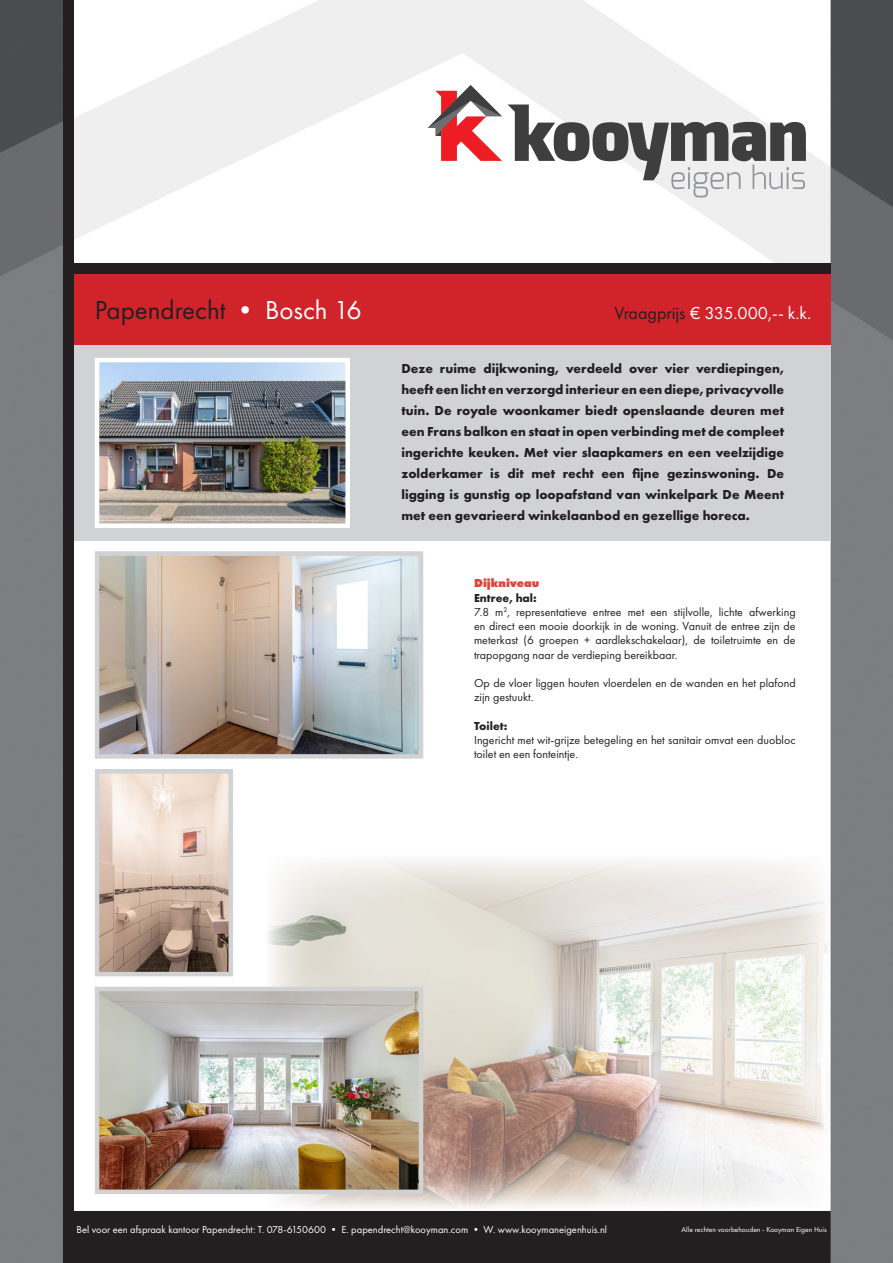
<style>
.page{position:relative;width:893px;height:1263px;background:#fff}
.page>*{position:absolute;margin:0;border:0;box-sizing:border-box;transform-origin:0 0}
.t1{font:27px "Futura PT";color:#231f20}
.t2{font:18px "Futura PT";color:#fff}
.t3{font:700 13.5px/21px "Futura PT";color:#231f20;text-align:justify}
.t4{font:12px/14.2px "Futura PT";color:#231f20}
.t5{font:800 12px "Futura PT";color:#df4338}
.t6{font:700 12px "Futura PT";color:#231f20}
.t7{font:10.5px "Futura PT";color:#fff}
.t8{font:7.5px "Futura PT";color:#fff}
.s1{color:#fff}
.s2{color:#231f20}
.s3{font-weight:700}
</style>
<div class="page">
<img style="left:0;top:0;width:893px;height:1263px">
<div style="left:70px;top:269px;width:760px;height:78px;background:#d1232a"></div>
<div style="left:70px;top:345px;width:760px;height:196px;background:#d1d2d4"></div>
<div style="left:70px;top:264px;width:760px;height:10px;background:#231f20"></div>
<div style="left:63px;top:0;width:10px;height:1263px;background:#231f20"></div>
<img style="left:100px;top:363px;width:245px;height:160px">
<div style="left:95px;top:358px;width:255px;height:170px;border:4px solid #fff"></div>
<svg style="left:427px;top:85px;width:379px;height:112px"></svg>
<img style="left:266px;top:855px;width:564px;height:354px">
<img style="left:100px;top:774px;width:128px;height:197px">
<div style="left:95px;top:769px;width:138px;height:207px;border:4px solid #d1d2d4"></div>
<img style="left:100px;top:992px;width:318px;height:197px">
<div style="left:95px;top:987px;width:328px;height:207px;border:4px solid #d1d2d4"></div>
<img style="left:100px;top:556px;width:318px;height:198px">
<div style="left:95px;top:551px;width:328px;height:208px;border:4px solid #d1d2d4"></div>
<h1 class="t1" style="left:95px;top:294px;width:268px">Papendrecht <span class="s1">• Bosch 16</span></h1>
<h2 class="t2" style="left:614px;top:302px;width:198px"><span class="s2">Vraagprijs</span> € 335.000,-- k.k.</h2>
<p class="t3" style="left:401px;top:358px;width:384px">Deze ruime dijkwoning, verdeeld over vier verdiepingen, heeft een licht en verzorgd interieur en een diepe, privacyvolle tuin. De royale woonkamer biedt openslaande deuren met een Frans balkon en staat in open verbinding met de compleet ingerichte keuken. Met vier slaapkamers en een veelzijdige zolderkamer is dit met recht een fijne gezinswoning. De ligging is gunstig op loopafstand van winkelpark De Meent met een gevarieerd winkelaanbod en gezellige horeca.</p>
<p class="t5" style="left:474px;top:576px;width:67px">Dijkniveau</p>
<p class="t4" style="left:474px;top:590px;width:323px"><span class="s3">Entree, hal:<br></span>7.8 m<sup>2</sup>, representatieve entree met een stijlvolle, lichte afwerking en direct een mooie doorkijk in de woning. Vanuit de entree zijn de meterkast (6 groepen + aardlekschakelaar), de toiletruimte en de trapopgang naar de verdieping bereikbaar.</p>
<p class="t4" style="left:474px;top:676px;width:323px">Op de vloer liggen houten vloerdelen en de wanden en het plafond zijn gestuukt.</p>
<p class="t6" style="left:474px;top:718px;width:35px">Toilet:</p>
<p class="t4" style="left:474px;top:733px;width:323px">Ingericht met wit-grijze betegeling en het sanitair omvat een duobloc toilet en een fonteintje.</p>
<p class="t7" style="left:77px;top:1223px;width:532px">Bel voor een afspraak kantoor Papendrecht: T. 078-6150600 • E. papendrecht@kooyman.com • W. www.kooymaneigenhuis.nl</p>
<p class="t8" style="left:682px;top:1225px;width:146px">Alle rechten voorbehouden - Kooyman Eigen Huis</p>
</div>
